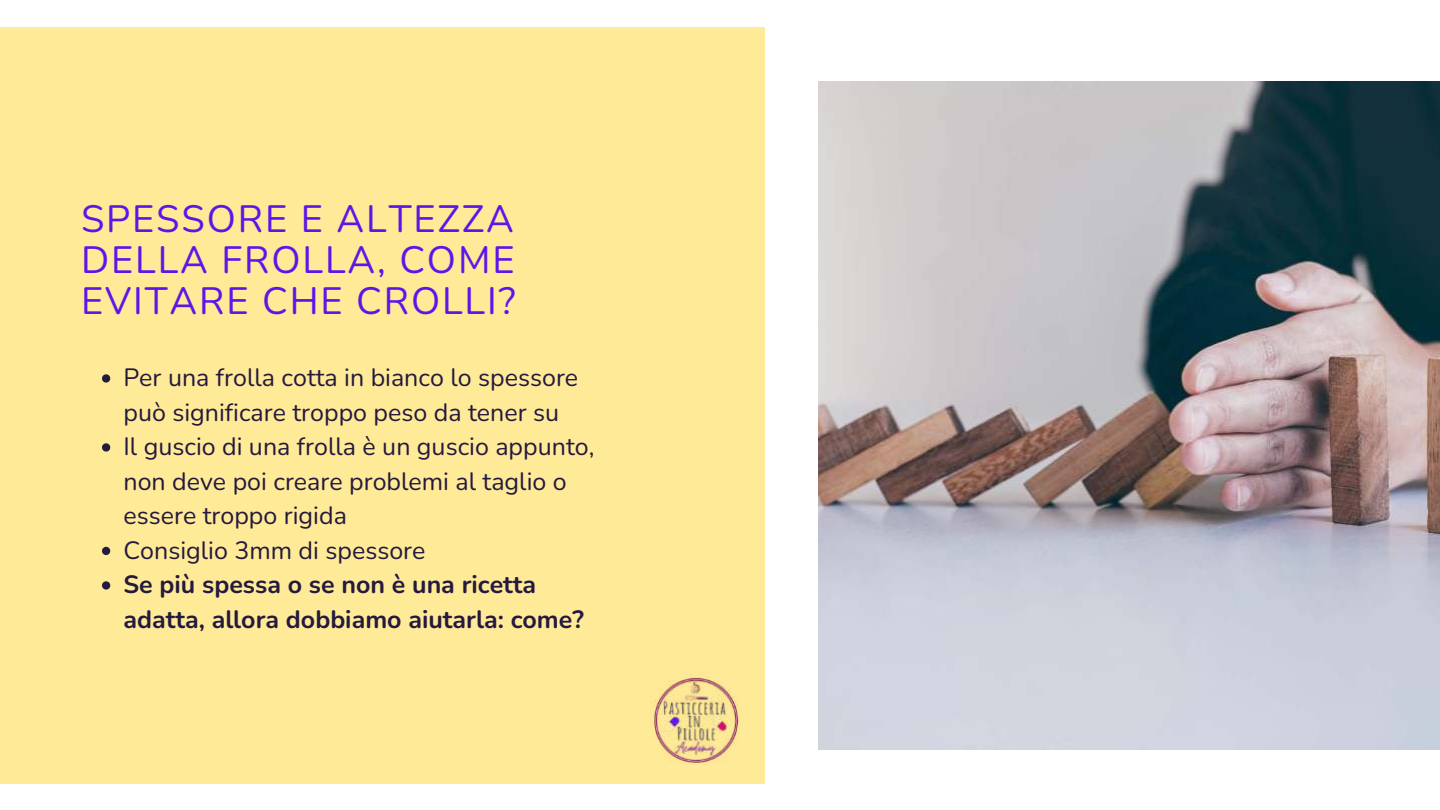
<style>
.page{position:relative;width:1440px;height:810px;background:#fff}
.page>*{position:absolute;margin:0;border:0;box-sizing:border-box;transform-origin:0 0}
.t1{font:38px/41.2px "Nunito";letter-spacing:.05em;color:#5d16ea;text-align:justify}
.t2{font:25px/34.5px "Nunito";color:#24193e}
.t3{font:700 25px/34.5px "Nunito";color:#24193e}
</style>
<div class="page">
<div style="left:0;top:27px;width:765px;height:756px;background:#feea97"></div>
<svg style="left:102px;top:374px;width:8px;height:9px"></svg>
<svg style="left:102px;top:443px;width:8px;height:9px"></svg>
<svg style="left:102px;top:547px;width:8px;height:8px"></svg>
<svg style="left:102px;top:581px;width:8px;height:9px"></svg>
<img style="left:818px;top:81px;width:622px;height:669px">
<img style="left:654px;top:674px;width:85px;height:90px">
<h1 class="t1" style="left:81px;top:197px;width:436px">SPESSORE E ALTEZZA DELLA FROLLA, COME EVITARE CHE CROLLI?</h1>
<p class="t2" style="left:123px;top:360px;width:472px">Per una frolla cotta in bianco lo spessore può significare troppo peso da tener su<br>Il guscio di una frolla è un guscio appunto, non deve poi creare problemi al taglio o essere troppo rigida<br>Consiglio 3mm di spessore</p>
<p class="t3" style="left:123px;top:567px;width:462px">Se più spessa o se non è una ricetta adatta, allora dobbiamo aiutarla: come?</p>
</div>
